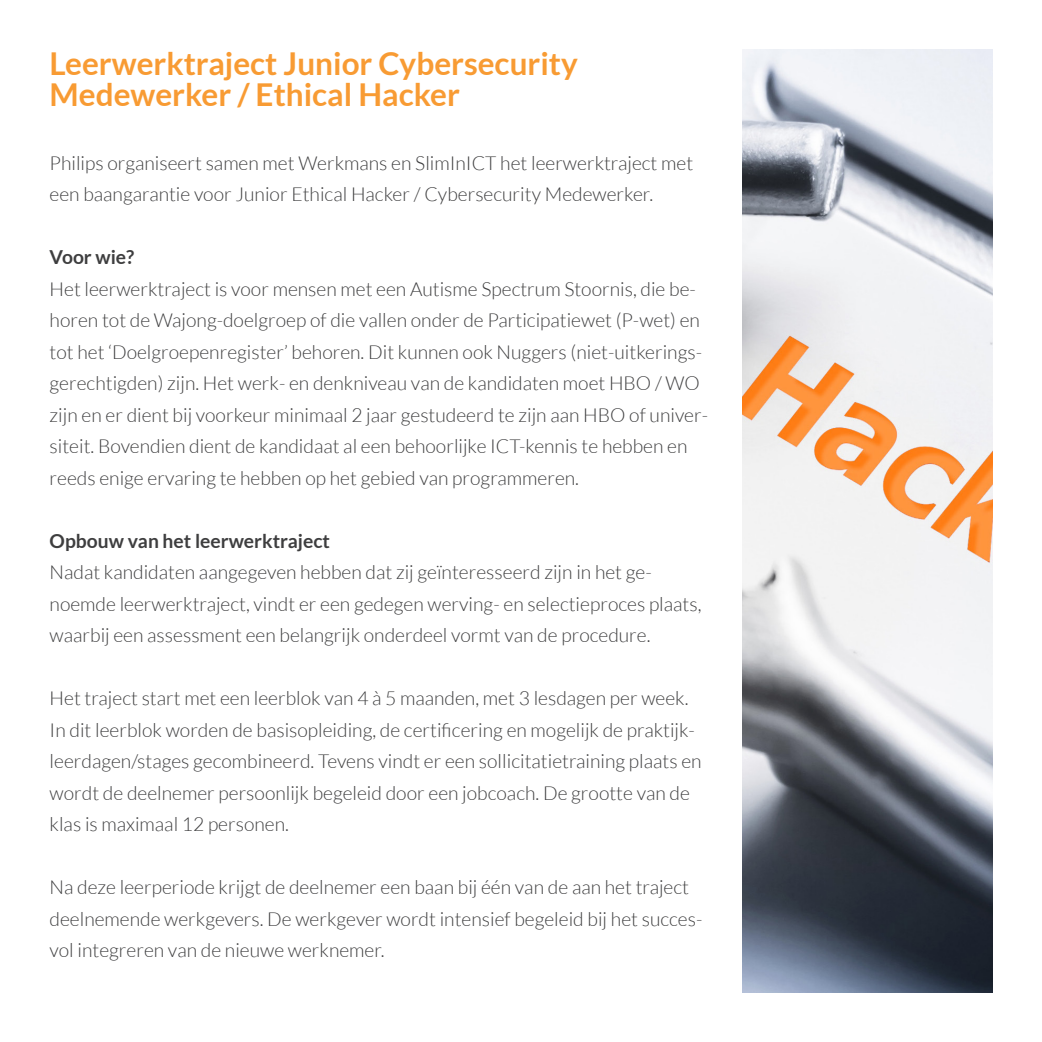
<style>
.page{position:relative;width:1042px;height:1042px;background:#fff}
.page>*{position:absolute;margin:0;border:0;box-sizing:border-box;transform-origin:0 0}
.t1{font:700 31.5px/31.5px "Lato";color:#f89b33}
.t2{font:300 19.25px/31.5px "Lato";color:#3e3e3f}
.t3{font:700 19.25px "Lato";color:#3e3e3f}
</style>
<div class="page">
<img style="left:742px;top:50px;width:250px;height:942px">
<h1 class="t1" style="left:50px;top:47px;width:530px">Leerwerktraject Junior Cybersecurity<br>Medewerker / Ethical Hacker</h1>
<p class="t2" style="left:50px;top:147px;width:645px">Philips organiseert samen met Werkmans en SlimInICT het leerwerktraject met een baangarantie voor Junior Ethical Hacker / Cybersecurity Medewerker.</p>
<p class="t3" style="left:50px;top:246px;width:86px">Voor wie?</p>
<p class="t2" style="left:50px;top:273px;width:660px">Het leerwerktraject is voor mensen met een Autisme Spectrum Stoornis, die be&shy;horen tot de Wajong-doelgroep of die vallen onder de Participatiewet (P-wet) en tot het ‘Doelgroepenregister’ behoren. Dit kunnen ook Nuggers (niet-uitkerings&shy;gerechtigden) zijn. Het werk- en denkniveau van de kandidaten moet HBO / WO zijn en er dient bij voorkeur minimaal 2 jaar gestudeerd te zijn aan HBO of univer&shy;siteit. Bovendien dient de kandidaat al een behoorlijke ICT-kennis te hebben en reeds enige ervaring te hebben op het gebied van programmeren.</p>
<p class="t3" style="left:50px;top:529px;width:282px">Opbouw van het leerwerktraject</p>
<p class="t2" style="left:50px;top:556px;width:653px">Nadat kandidaten aangegeven hebben dat zij geïnteresseerd zijn in het ge&shy;noemde leerwerktraject, vindt er een gedegen werving- en selectieproces plaats, waarbij een assessment een belangrijk onderdeel vormt van de procedure.</p>
<p class="t2" style="left:50px;top:682px;width:653px">Het traject start met een leerblok van 4 à 5 maanden, met 3 lesdagen per week.<br>In dit leerblok worden de basisopleiding, de certificering en mogelijk de praktijk&shy;leerdagen/stages gecombineerd. Tevens vindt er een sollicitatietraining plaats en wordt de deelnemer persoonlijk begeleid door een jobcoach. De grootte van de klas is maximaal 12 personen.</p>
<p class="t2" style="left:50px;top:871px;width:654px">Na deze leerperiode krijgt de deelnemer een baan bij één van de aan het traject deelnemende werkgevers. De werkgever wordt intensief begeleid bij het succes&shy;vol integreren van de nieuwe werknemer.</p>
</div>
